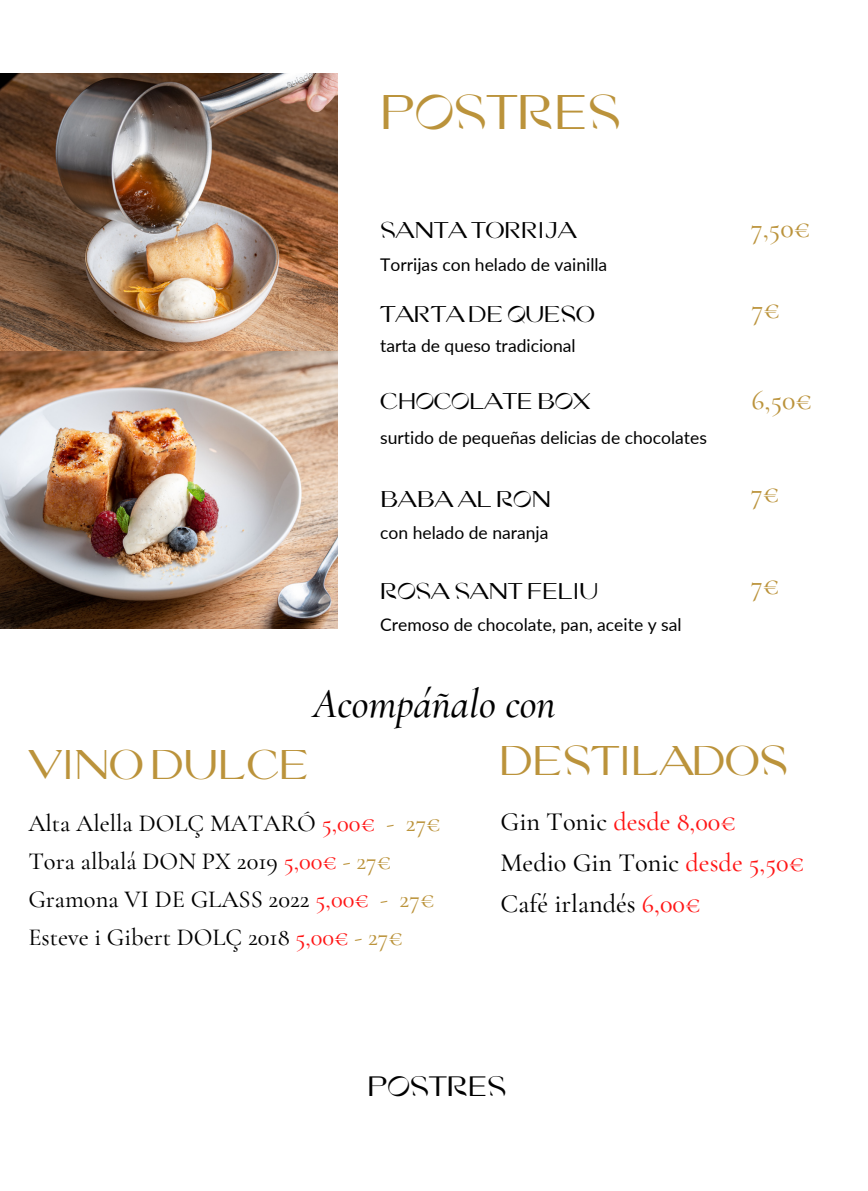
<style>
.page{position:relative;width:868px;height:1191px;background:#fff}
.page>*{position:absolute;margin:0;border:0;box-sizing:border-box;transform-origin:0 0}
.t1{font:48.48px "Cosi Times";color:#bb933b}
.t2{font:41.48px "Cosi Times";color:#bb933b}
.t3{font:italic 500 41.48px "Cormorant Garamond";color:#000}
.t4{font:500 28px "Cormorant Garamond";color:#bb933b}
.t5{font:28px "Cosi Times";color:#000}
.t6{font:500 26.25px "Cormorant Garamond";color:#000}
.t7{font:500 26.25px "Cormorant Garamond";color:#ff1616}
.t8{font:500 24.5px "Cormorant Garamond";color:#000}
.t9{font:22.75px "Cosi Times";color:#000}
.t10{font:17.5px "Lato";color:#000}
.s1{color:#000}
.s2{color:#ff1616}
.s3{color:#bb933b}
</style>
<div class="page">
<img style="left:0;top:73px;width:337px;height:278px">
<img style="left:0;top:351px;width:337px;height:277px">
<p class="t1" style="left:380px;top:86px;width:242px">POSTRES</p>
<p class="t9" style="left:380px;top:217px;width:198px">SANTA TORRIJA</p>
<p class="t10" style="left:380px;top:254px;width:228px">Torrijas con helado de vainilla</p>
<p class="t9" style="left:380px;top:302px;width:216px">TARTA DE QUESO</p>
<p class="t10" style="left:380px;top:335px;width:197px">tarta de queso tradicional</p>
<p class="t9" style="left:380px;top:389px;width:211px">CHOCOLATE BOX</p>
<p class="t10" style="left:380px;top:426px;width:328px">surtido de pequeñas delicias de chocolates</p>
<p class="t9" style="left:380px;top:486px;width:172px">BABA AL RON</p>
<p class="t10" style="left:380px;top:521px;width:170px">con helado de naranja</p>
<p class="t9" style="left:380px;top:578px;width:219px">ROSA SANT FELIU</p>
<p class="t10" style="left:380px;top:614px;width:303px">Cremoso de chocolate, pan, aceite y sal</p>
<p class="t4" style="left:750px;top:211px;width:61px">7,50€</p>
<p class="t4" style="left:751px;top:292px;width:30px">7€</p>
<p class="t4" style="left:751px;top:383px;width:62px">6,50€</p>
<p class="t4" style="left:750px;top:475px;width:30px">7€</p>
<p class="t4" style="left:750px;top:568px;width:30px">7€</p>
<p class="t3" style="left:313px;top:679px;width:244px">Acompáñalo con</p>
<p class="t2" style="left:500px;top:738px;width:289px">DESTILADOS</p>
<p class="t7" style="left:500px;top:806px;width:237px"><span class="s1">Gin Tonic</span> desde 8,00€</p>
<p class="t6" style="left:500px;top:846px;width:305px">Medio Gin Tonic <span class="s2">desde 5,50€</span></p>
<p class="t6" style="left:500px;top:887px;width:201px">Café irlandés <span class="s2">6,00€</span></p>
<p class="t2" style="left:28px;top:741px;width:282px">VINO DULCE</p>
<p class="t8" style="left:28px;top:808px;width:414px">Alta Alella DOLÇ MATARÓ <span class="s2">5,00€</span> <span class="s3">- 27€</span></p>
<p class="t8" style="left:28px;top:846px;width:364px">Tora albalá DON PX 2019 <span class="s2">5,00€</span> <span class="s3">- 27€</span></p>
<p class="t8" style="left:28px;top:884px;width:407px">Gramona VI DE GLASS 2022 <span class="s2">5,00€</span> <span class="s3">- 27€</span></p>
<p class="t8" style="left:28px;top:922px;width:376px">Esteve i Gibert DOLÇ 2018 <span class="s2">5,00€</span> <span class="s3">- 27€</span></p>
<p class="t5" style="left:367px;top:1070px;width:140px">POSTRES</p>
</div>
